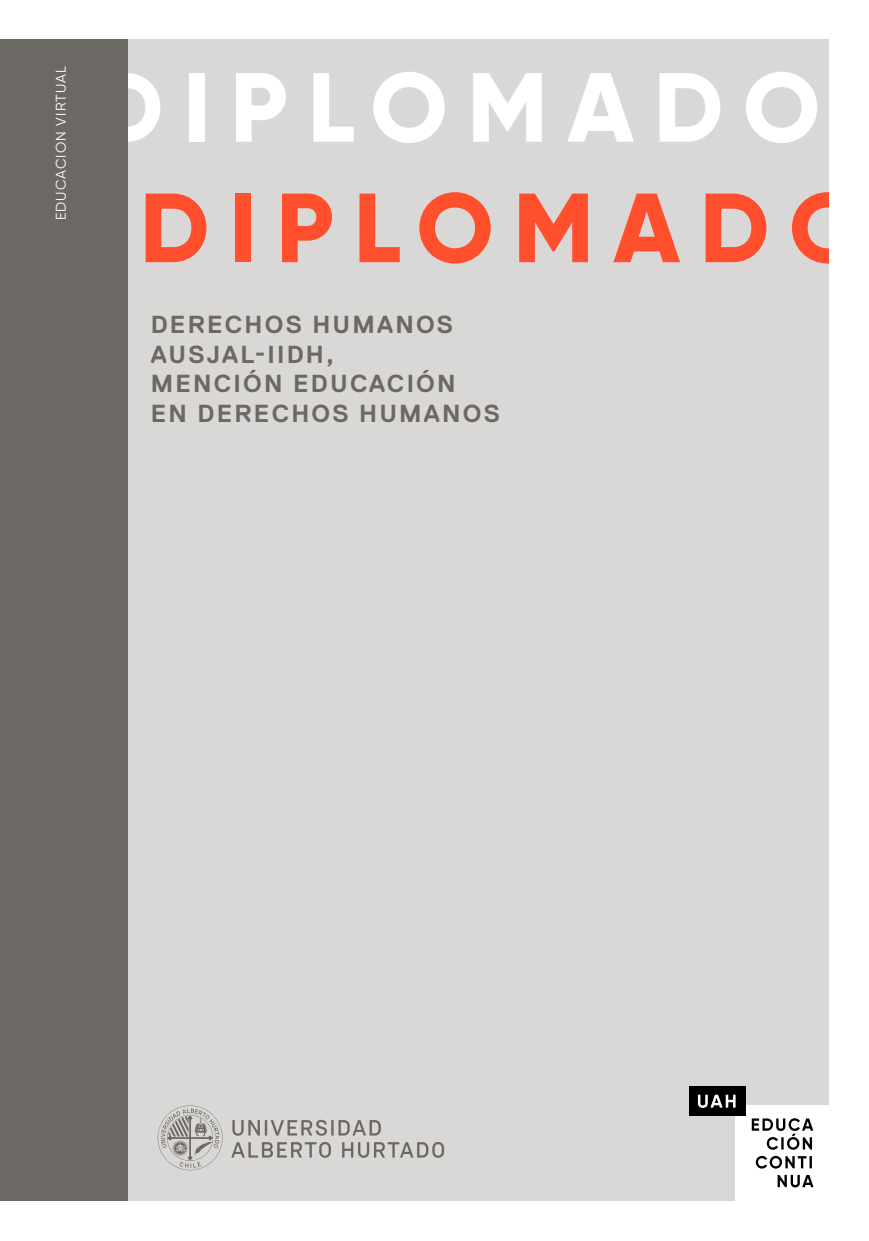
<style>
.page{position:relative;width:869px;height:1241px;background:#fff}
.page>*{position:absolute;margin:0;border:0;box-sizing:border-box;transform-origin:0 0}
.t1{font:800 98px "Gilroy";letter-spacing:.2em;color:#fff}
.t2{font:800 98px "Gilroy";letter-spacing:.2em;color:#ff4f2c}
.t3{font:700 24.68px/29.9px "Replica Std";letter-spacing:.09em;color:#6c6863}
.t4{font:14px "Gilroy";letter-spacing:.08em;color:#fff}
</style>
<div class="page">
<div style="left:0;top:40px;width:830px;height:1160px;background:#d9d8d6"></div>
<div style="left:0;top:40px;width:128px;height:1160px;background:#6c6863"></div>
<div style="left:828px;top:0;width:40px;height:1240px;background:#fff"></div>
<svg style="left:231px;top:1142px;width:213px;height:15px"></svg>
<svg style="left:232px;top:1119px;width:148px;height:16px"></svg>
<svg style="left:157px;top:1105px;width:65px;height:65px"></svg>
<div style="left:734px;top:1104px;width:96px;height:96px;background:#fff"></div>
<div style="left:688px;top:1086px;width:57px;height:29px;background:#000"></div>
<svg style="left:777px;top:1174px;width:36px;height:13px"></svg>
<svg style="left:755px;top:1155px;width:56px;height:13px"></svg>
<svg style="left:751px;top:1118px;width:61px;height:31px"></svg>
<svg style="left:697px;top:1094px;width:38px;height:13px"></svg>
<p class="t4" style="left:52px;top:220px;width:156px;rotate:-90deg">EDUCACION VIRTUAL</p>
<h1 class="t1" style="left:94px;top:46px;width:727px">DIPLOMADO</h1>
<h1 class="t2" style="left:140px;top:166px;width:727px">DIPLOMADO</h1>
<p class="t3" style="left:151px;top:309px;width:350px">DERECHOS HUMANOS<br>AUSJAL-IIDH,<br>MENCIÓN EDUCACIÓN<br>EN DERECHOS HUMANOS</p>
</div>
